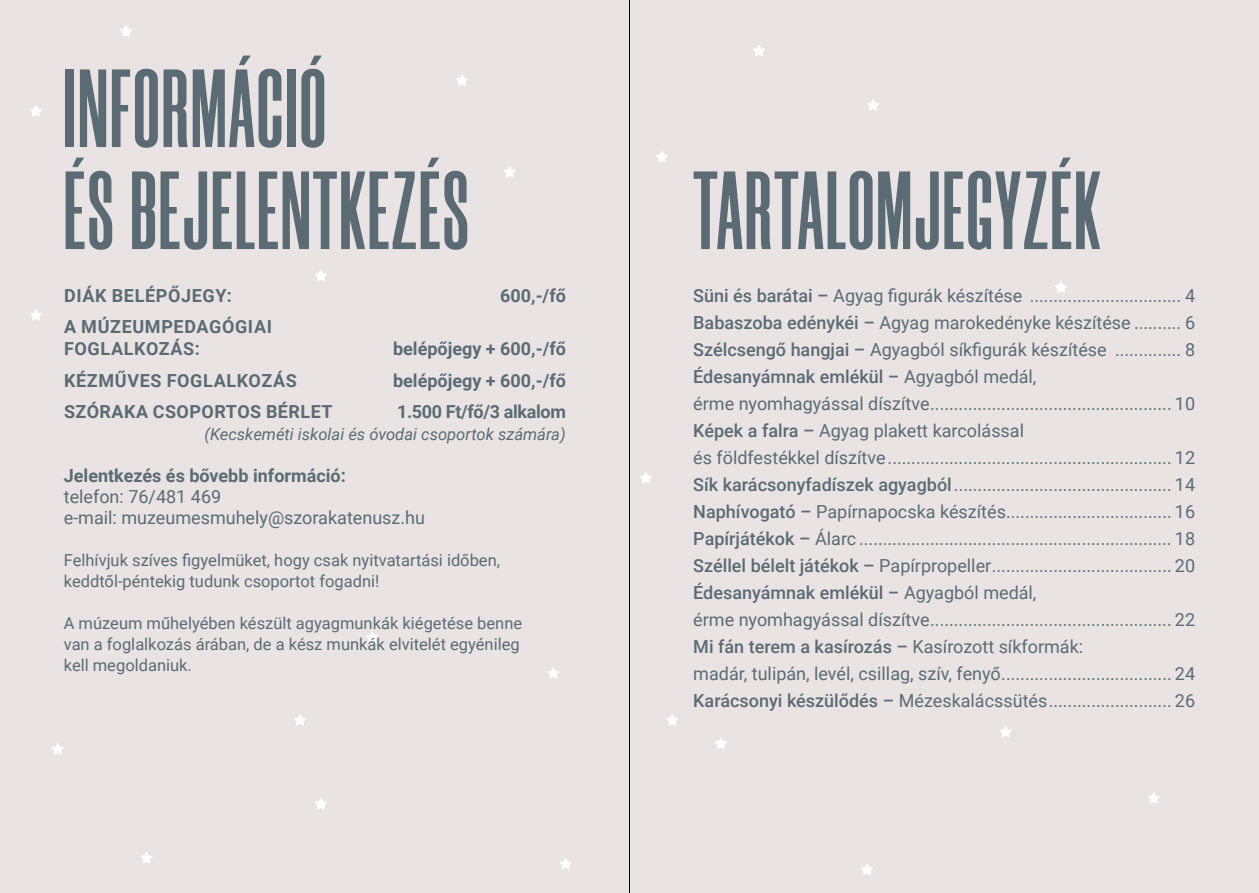
<style>
.page{position:relative;width:1259px;height:893px;background:#e9e4e3}
.page>*{position:absolute;margin:0;border:0;box-sizing:border-box;transform-origin:0 0}
.t1{font:700 111px/102px "Morganite";letter-spacing:.02em;color:#5b6b74}
.t2{font:18px/27px "Roboto";color:#5b6b74}
.t3{font:700 18px/21.6px "Roboto";letter-spacing:.025em;color:#5b6b74}
.t4{font:700 18px "Roboto";color:#5b6b74}
.t5{font:700 18px "Roboto";letter-spacing:-.02em;color:#5b6b74}
.t6{font:16.5px/21px "Roboto";color:#5b6b74}
.t7{font:italic 16.5px "Roboto";color:#5b6b74}
.s1{font-weight:500}
</style>
<div class="page">
<svg style="left:548px;top:667px;width:12px;height:12px"></svg>
<svg style="left:294px;top:714px;width:12px;height:12px"></svg>
<svg style="left:640px;top:472px;width:12px;height:12px"></svg>
<svg style="left:666px;top:714px;width:12px;height:12px"></svg>
<svg style="left:366px;top:632px;width:12px;height:11px"></svg>
<svg style="left:1148px;top:792px;width:12px;height:12px"></svg>
<svg style="left:560px;top:858px;width:12px;height:11px"></svg>
<svg style="left:140px;top:852px;width:13px;height:11px"></svg>
<svg style="left:52px;top:743px;width:12px;height:12px"></svg>
<svg style="left:315px;top:798px;width:12px;height:12px"></svg>
<svg style="left:715px;top:737px;width:12px;height:12px"></svg>
<svg style="left:1000px;top:726px;width:12px;height:11px"></svg>
<svg style="left:861px;top:864px;width:12px;height:11px"></svg>
<svg style="left:1055px;top:282px;width:12px;height:11px"></svg>
<svg style="left:753px;top:45px;width:12px;height:11px"></svg>
<svg style="left:867px;top:99px;width:12px;height:12px"></svg>
<svg style="left:656px;top:151px;width:12px;height:12px"></svg>
<svg style="left:456px;top:75px;width:12px;height:11px"></svg>
<svg style="left:504px;top:166px;width:12px;height:12px"></svg>
<svg style="left:315px;top:270px;width:12px;height:11px"></svg>
<svg style="left:30px;top:105px;width:12px;height:12px"></svg>
<svg style="left:120px;top:25px;width:12px;height:12px"></svg>
<svg style="left:30px;top:309px;width:12px;height:12px"></svg>
<hr style="left:629px;top:0;width:1px;height:893px;background:#000">
<h1 class="t1" style="left:64px;top:59px;width:407px">INFORMÁCIÓ<br>ÉS BEJELENTKEZÉS</h1>
<p class="t3" style="left:64px;top:284px;width:169px">DIÁK BELÉPŐJEGY:</p>
<p class="t3" style="left:500px;top:284px;width:67px">600,-/fő</p>
<p class="t3" style="left:64px;top:316px;width:209px">A MÚZEUMPEDAGÓGIAI<br>FOGLALKOZÁS:</p>
<p class="t4" style="left:393px;top:336px;width:174px">belépőjegy + 600,-/fő</p>
<p class="t3" style="left:64px;top:369px;width:234px">KÉZMŰVES FOGLALKOZÁS</p>
<p class="t4" style="left:393px;top:368px;width:174px">belépőjegy + 600,-/fő</p>
<p class="t3" style="left:64px;top:400px;width:270px">SZÓRAKA CSOPORTOS BÉRLET</p>
<p class="t5" style="left:397px;top:399px;width:170px">1.500 Ft/fő/3 alkalom</p>
<p class="t7" style="left:204px;top:422px;width:363px">(Kecskeméti iskolai és óvodai csoportok számára)</p>
<p class="t4" style="left:64px;top:463px;width:283px">Jelentkezés és bővebb információ:</p>
<p class="t2" style="left:64px;top:485px;width:363px;line-height:21px">telefon: 76/481 469<br>e-mail: muzeumesmuhely@szorakatenusz.hu</p>
<p class="t6" style="left:64px;top:549px;width:438px">Felhívjuk szíves figyelmüket, hogy csak nyitvatartási időben, keddtől-péntekig tudunk csoportot fogadni!</p>
<p class="t6" style="left:64px;top:612px;width:460px">A múzeum műhelyében készült agyagmunkák kiégetése benne van a foglalkozás árában, de a kész munkák elvitelét egyénileg kell megoldaniuk.</p>
<h1 class="t1" style="left:693px;top:161px;width:409px">TARTALOMJEGYZÉK</h1>
<p class="t2" style="left:693px;top:281px;width:503px"><span class="s1">Süni és barátai –</span> Agyag figurák készítése ................................ 4<br><span class="s1">Babaszoba edénykéi –</span> Agyag marokedényke készítése .......... 6<br><span class="s1">Szélcsengő hangjai –</span> Agyagból síkfigurák készítése .............. 8<br><span class="s1">Édesanyámnak emlékül –</span> Agyagból medál,<br>érme nyomhagyással díszítve................................................... 10<br><span class="s1">Képek a falra –</span> Agyag plakett karcolással<br>és földfestékkel díszítve............................................................ 12<br><span class="s1">Sík karácsonyfadíszek agyagból</span>.............................................. 14<br><span class="s1">Naphívogató –</span> Papírnapocska készítés................................... 16<br><span class="s1">Papírjátékok –</span> Álarc .................................................................. 18<br><span class="s1">Széllel bélelt játékok –</span> Papírpropeller...................................... 20<br><span class="s1">Édesanyámnak emlékül –</span> Agyagból medál,<br>érme nyomhagyással díszítve................................................... 22<br><span class="s1">Mi fán terem a kasírozás –</span> Kasírozott síkformák:<br>madár, tulipán, levél, csillag, szív, fenyő.................................... 24<br><span class="s1">Karácsonyi készülődés –</span> Mézeskalácssütés.......................... 26</p>
</div>
